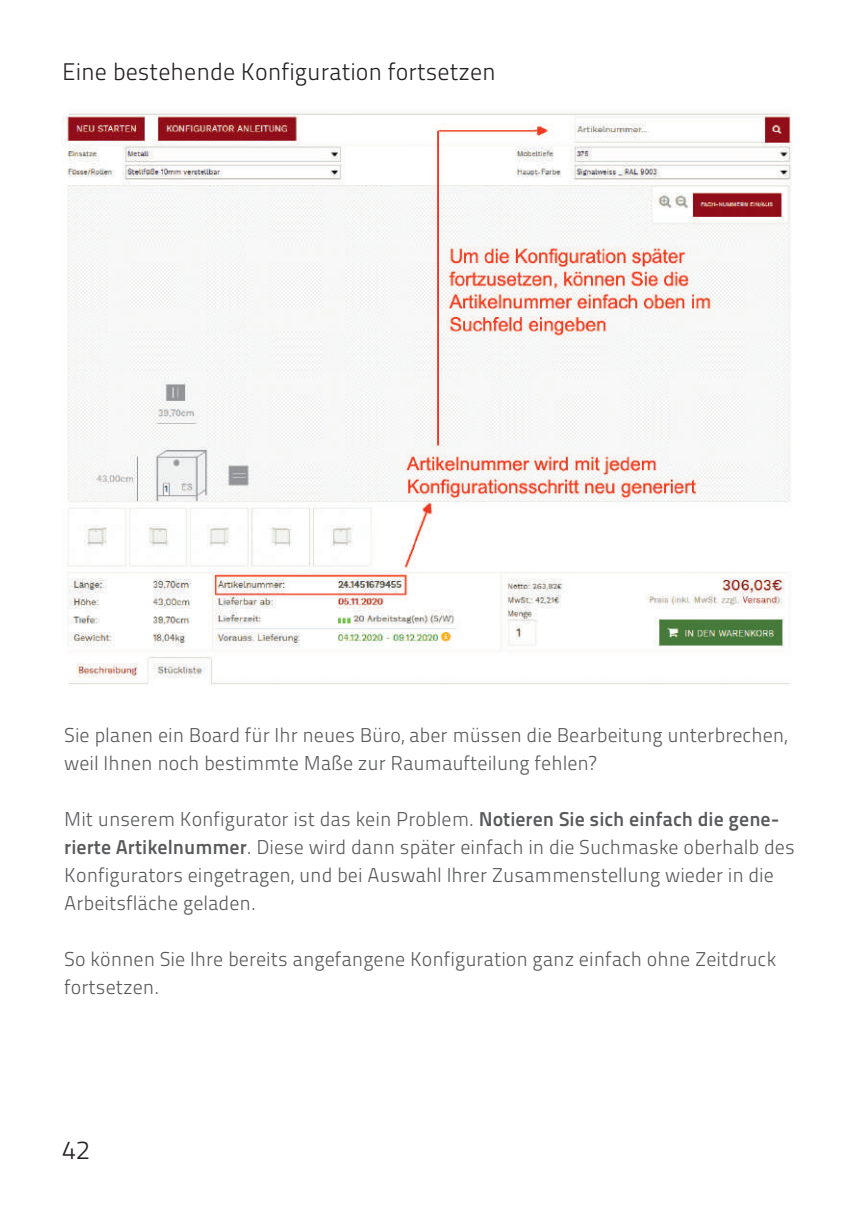
<style>
.page{position:relative;width:857px;height:1225px;background:#fff}
.page>*{position:absolute;margin:0;border:0;box-sizing:border-box;transform-origin:0 0}
.t1{font:26px "Titillium Maps 26 L 250 wt";color:#231f20}
.t2{font:24px "Titillium Maps 26 L 250 wt";color:#231f20}
.t3{font:20px/28px "Titillium Maps 26 L 250 wt";color:#58595b}
.s1{font-family:"Titillium Maps 26 L 750 wt"}
</style>
<div class="page">
<img style="left:62px;top:113px;width:730px;height:572px">
<p class="t2" style="left:62px;top:54px;width:435px">Eine bestehende Konfiguration fortsetzen</p>
<p class="t3" style="left:64px;top:720px;width:724px">Sie planen ein Board für Ihr neues Büro, aber müssen die Bearbeitung unterbrechen, weil Ihnen noch bestimmte Maße zur Raumaufteilung fehlen?</p>
<p class="t3" style="left:64px;top:804px;width:731px">Mit unserem Konfigurator ist das kein Problem. <span class="s1">Notieren Sie sich einfach die gene&shy;rierte Artikelnummer</span>. Diese wird dann später einfach in die Suchmaske oberhalb des Konfigurators eingetragen, und bei Auswahl Ihrer Zusammenstellung wieder in die Arbeitsfläche geladen.</p>
<p class="t3" style="left:64px;top:944px;width:713px">So können Sie Ihre bereits angefangene Konfiguration ganz einfach ohne Zeitdruck fortsetzen.</p>
<h1 class="t1" style="left:62px;top:1130px;width:29px">42</h1>
</div>
